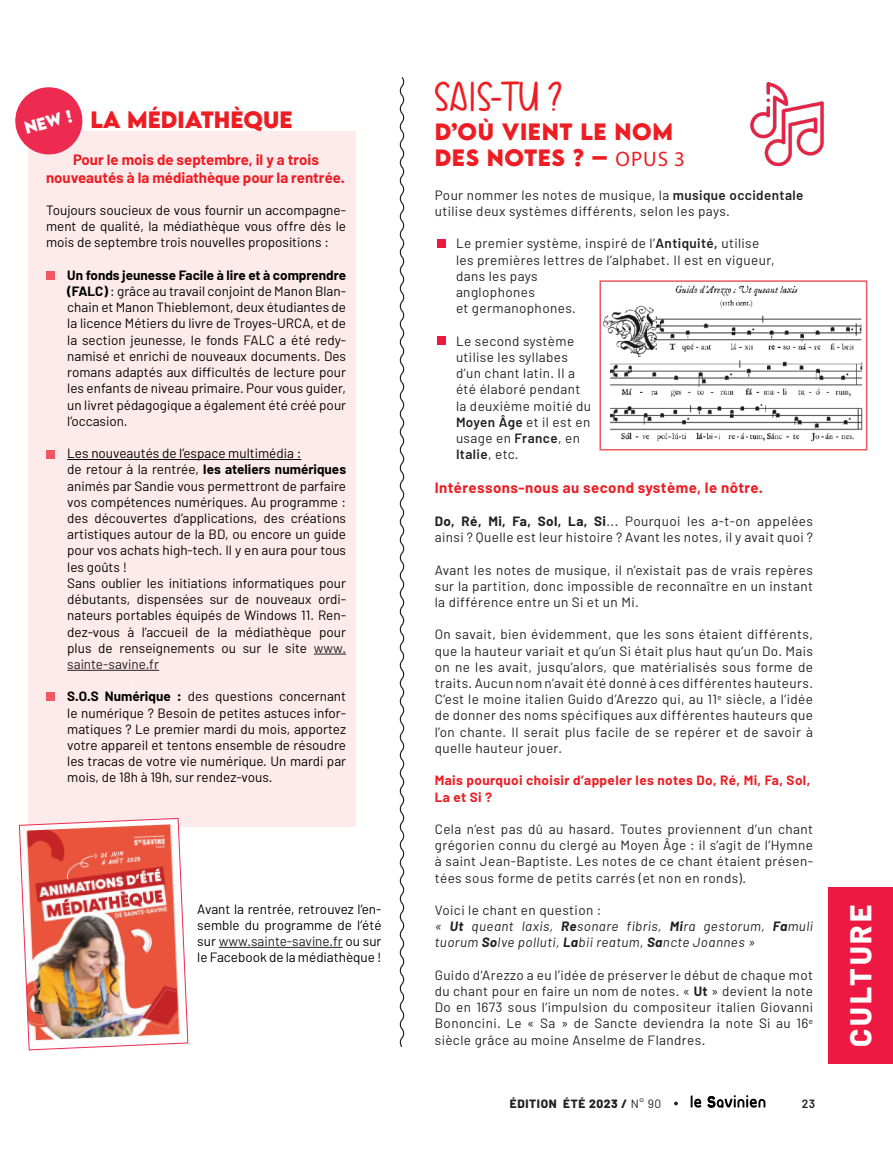
<style>
.page{position:relative;width:893px;height:1149px;background:#fff}
.page>*{position:absolute;margin:0;border:0;box-sizing:border-box;transform-origin:0 0}
.t1{font:34.5px "Joynoted Demo";letter-spacing:.03em;color:#ee1d23}
.t2{font:800 30px "Barlow";letter-spacing:.1em;color:#fff}
.t3{font:700 21px "LEMONMILK";letter-spacing:.03em;color:#ee1d23}
.t4{font:700 21px "LEMONMILK";color:#ee1d23}
.t5{font:700 15.45px "LEMONMILK";color:#fff}
.t6{font:700 15px/18px "Barlow";color:#ee1d23;text-align:center}
.t7{font:700 15px "Barlow";letter-spacing:.03em;color:#ee1d23}
.t8{font:13.5px/16.2px "Barlow";letter-spacing:.03em;color:#231f20}
.t9{font:13.5px/16.2px "Barlow";color:#000;text-align:justify}
.t10{font:italic 13.5px/16.2px "Barlow";letter-spacing:.03em;color:#231f20}
.t11{font:700 13.5px/16.2px "Barlow";letter-spacing:.03em;color:#ee1d23}
.t12{font:800 12px "Barlow";letter-spacing:.05em;color:#231f20}
.t13{font:600 12px "Barlow";color:#231f20}
.s1{font-weight:700}
.s2{color:#231f20}
.s3{font-family:"Myriad Pro";font-weight:400}
.s4{font-weight:600}
.s5{font-weight:400}
</style>
<div class="page">
<div style="left:28px;top:131px;width:327px;height:695px;background:#fdebec"></div>
<svg style="left:399px;top:77px;width:6px;height:971px"></svg>
<div style="left:829px;top:887px;width:64px;height:176px;background:#ed1943"></div>
<hr style="left:219px;top:946px;width:124px;height:1px;background:#231f20">
<svg style="left:15px;top:87px;width:68px;height:68px"></svg>
<div style="left:46px;top:271px;width:9px;height:9px;background:#f05961"></div>
<div style="left:46px;top:450px;width:9px;height:9px;background:#f05961"></div>
<div style="left:46px;top:691px;width:9px;height:9px;background:#f05961"></div>
<div style="left:437px;top:239px;width:9px;height:9px;background:#ed1943"></div>
<div style="left:437px;top:336px;width:9px;height:9px;background:#ed1943"></div>
<hr style="left:67px;top:459px;width:234px;height:1px;background:#000">
<hr style="left:314px;top:653px;width:32px;height:1px;background:#231f20">
<hr style="left:67px;top:669px;width:92px;height:1px;background:#231f20">
<img style="left:19px;top:817px;width:170px;height:233px">
<img style="left:603px;top:285px;width:260px;height:157px">
<div style="left:599px;top:280px;width:268px;height:170px;border:2px solid #f05961"></div>
<img style="left:750px;top:82px;width:74px;height:84px">
<svg style="left:691px;top:1095px;width:10px;height:12px"></svg>
<svg style="left:708px;top:1095px;width:57px;height:12px"></svg>
<p class="t4" style="left:90px;top:105px;width:204px">LA MÉDIATHÈQUE</p>
<p class="t5" style="left:22px;top:118px;width:50px;rotate:-15deg">NEW !</p>
<p class="t6" style="left:46px;top:150px;width:300px">Pour le mois de septembre, il y a trois nouveautés à la médiathèque pour la rentrée.</p>
<p class="t9" style="left:46px;top:201px;width:302px">Toujours soucieux de vous fournir un accompagne&shy;ment de qualité, la médiathèque vous offre dès le mois de septembre trois nouvelles propositions :</p>
<p class="t9" style="left:67px;top:266px;width:280px"><span class="s1">Un fonds jeunesse Facile à lire et à comprendre (FALC)</span> : grâce au travail conjoint de Manon Blan&shy;chain et Manon Thieblemont, deux étudiantes de la licence Métiers du livre de Troyes-URCA, et de la section jeunesse, le fonds FALC a été redy&shy;namisé et enrichi de nouveaux documents. Des romans adaptés aux difficultés de lecture pour les enfants de niveau primaire. Pour vous guider, un livret pédagogique a également été créé pour l’occasion.</p>
<p class="t9" style="left:67px;top:444px;width:235px">Les nouveautés de l’espace multimédia :</p>
<p class="t9" style="left:67px;top:461px;width:280px">de retour à la rentrée, <span class="s1">les ateliers numériques </span>animés par Sandie vous permettront de parfaire vos compétences numériques. Au programme : des découvertes d’applications, des créations artistiques autour de la BD, ou encore un guide pour vos achats high-tech. Il y en aura pour tous les goûts !</p>
<p class="t9" style="left:67px;top:574px;width:280px">Sans oublier les initiations informatiques pour débutants, dispensées sur de nouveaux ordi&shy;nateurs portables équipés de Windows 11. Ren&shy;dez-vous à l’accueil de la médiathèque pour plus de renseignements ou sur le site <span class="s2">www. sainte-savine.fr</span></p>
<p class="t9" style="left:67px;top:687px;width:280px"><span class="s1">S.O.S Numérique :</span> des questions concernant le numérique ? Besoin de petites astuces infor&shy;matiques ? Le premier mardi du mois, apportez votre appareil et tentons ensemble de résoudre les tracas de votre vie numérique. Un mardi par mois, de 18h à 19h, sur rendez-vous.</p>
<p class="t9" style="left:197px;top:899px;width:186px">Avant la rentrée, retrouvez l’en&shy;semble du programme de l’été sur <span class="s2">www.sainte-savine.fr</span> ou sur le Facebook de la médiathèque !</p>
<p class="t1" style="left:435px;top:75px;width:128px">SAIS-TU ?</p>
<p class="t3" style="left:435px;top:117px;width:240px">D’OÙ VIENT LE NOM</p>
<p class="t3" style="left:435px;top:143px;width:252px">DES NOTES ? – <span class="s3">OPUS 3</span></p>
<p class="t8" style="left:435px;top:186px;width:370px">Pour nommer les notes de musique, la <span class="s4">musique occidentale </span>utilise deux systèmes différents, selon les pays.</p>
<p class="t8" style="left:456px;top:235px;width:305px">Le premier système, inspiré de l’<span class="s4">Antiquité,</span> utilise</p>
<p class="t8" style="left:456px;top:251px;width:320px">les premières lettres de l’alphabet. Il est en vigueur,</p>
<p class="t8" style="left:456px;top:267px;width:83px">dans les pays anglophones</p>
<p class="t8" style="left:456px;top:300px;width:122px">et germanophones.</p>
<p class="t8" style="left:456px;top:332px;width:137px">Le second système utilise les syllabes d’un chant latin. Il a été élaboré pendant la deuxième moitié du<br><span class="s4">Moyen Âge</span> et il est en usage en <span class="s4">France</span>, en<br><span class="s4">Italie</span>, etc.</p>
<p class="t7" style="left:435px;top:478px;width:330px">Intéressons-nous au second système, le nôtre.</p>
<p class="t8" style="left:435px;top:512px;width:380px"><span class="s1">Do, Ré, Mi, Fa, Sol, La, Si</span>... Pourquoi les a-t-on appelées ainsi ? Quelle est leur histoire ? Avant les notes, il y avait quoi ?</p>
<p class="t8" style="left:435px;top:561px;width:380px;text-align:justify">Avant les notes de musique, il n’existait pas de vrais repères sur la partition, donc impossible de reconnaître en un instant la différence entre un Si et un Mi.</p>
<p class="t8" style="left:435px;top:626px;width:380px;text-align:justify">On savait, bien évidemment, que les sons étaient différents, que la hauteur variait et qu’un Si était plus haut qu’un Do. Mais on ne les avait, jusqu’alors, que matérialisés sous forme de traits. Aucun nom n’avait été donné à ces différentes hauteurs.<br>C’est le moine italien Guido d’Arezzo qui, au 11<sup>e</sup> siècle, a l’idée de donner des noms spécifiques aux différentes hauteurs que l’on chante. Il serait plus facile de se repérer et de savoir à quelle hauteur jouer.</p>
<p class="t11" style="left:435px;top:772px;width:377px">Mais pourquoi choisir d’appeler les notes Do, Ré, Mi, Fa, Sol,<br>La et Si ?</p>
<p class="t8" style="left:435px;top:820px;width:380px;text-align:justify">Cela n’est pas dû au hasard. Toutes proviennent d’un chant grégorien connu du clergé au Moyen Âge : il s’agit de l’Hymne à saint Jean-Baptiste. Les notes de ce chant étaient présen&shy;tées sous forme de petits carrés (et non en ronds).</p>
<p class="t8" style="left:435px;top:901px;width:168px">Voici le chant en question :</p>
<p class="t10" style="left:435px;top:917px;width:380px">« <span class="s1">Ut</span> queant laxis, <span class="s1">Re</span>sonare fibris, <span class="s1">Mi</span>ra gestorum, <span class="s1">Fa</span>muli tuorum <span class="s1">So</span>lve polluti, <span class="s1">La</span>bii reatum, <span class="s1">Sa</span>ncte Joannes »</p>
<p class="t8" style="left:435px;top:966px;width:380px;text-align:justify">Guido d’Arezzo a eu l’idée de préserver le début de chaque mot du chant pour en faire un nom de notes. « <span class="s1">Ut</span> » devient la note Do en 1673 sous l’impulsion du compositeur italien Giovanni Bononcini. Le « Sa » de Sancte deviendra la note Si au 16<sup>e </sup>siècle grâce au moine Anselme de Flandres.</p>
<p class="t12" style="left:510px;top:1093px;width:153px">ÉDITION ÉTÉ 2023 / <span class="s5">N° 90</span></p>
<p class="t13" style="left:802px;top:1095px;width:15px">23</p>
<p class="t2" style="left:838px;top:1046px;width:143px;rotate:-90deg">CULTURE</p>
</div>
